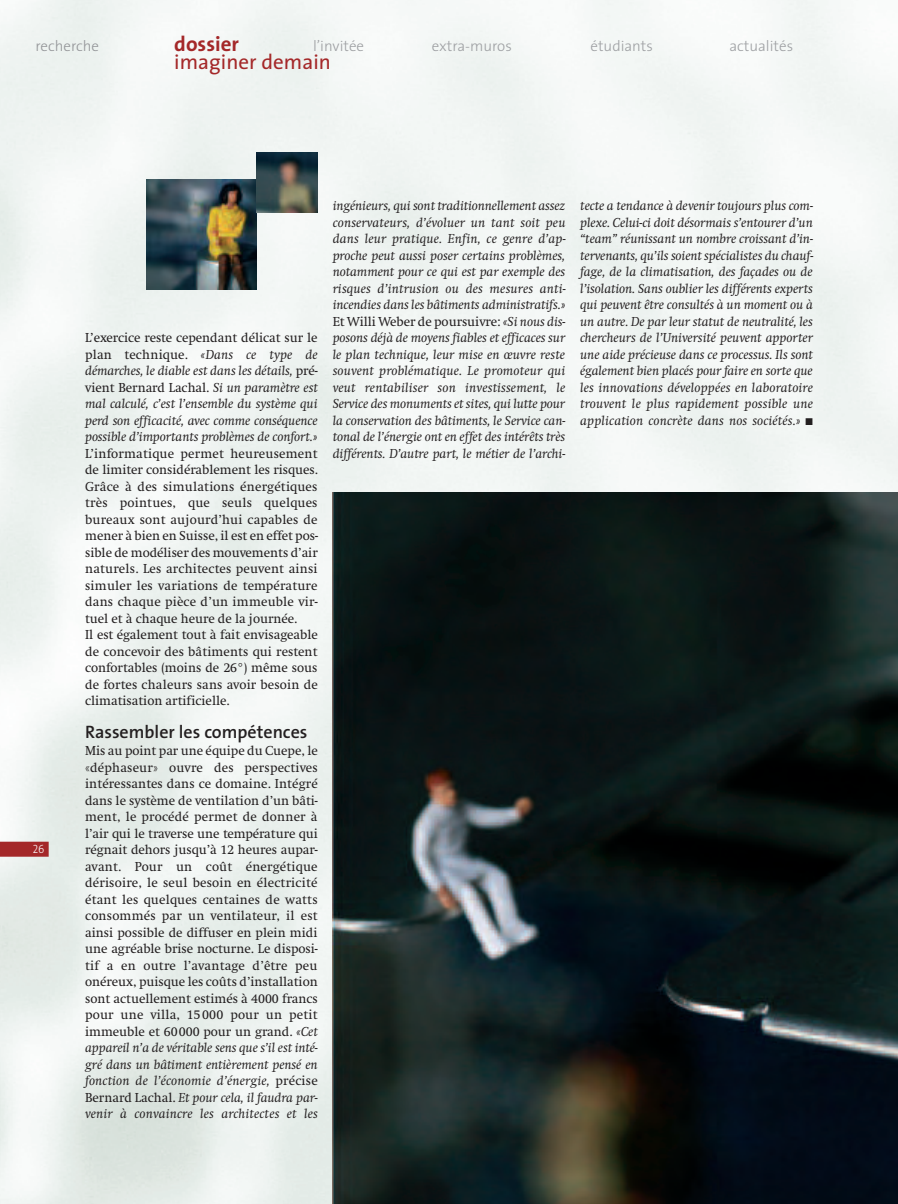
<style>
.page{position:relative;width:898px;height:1204px;background:#fff}
.page>*{position:absolute;margin:0;border:0;box-sizing:border-box;transform-origin:0 0}
.t1{font:21px "The Sans";color:#a42829}
.t2{font:700 21px "The Sans";color:#a42829}
.t3{font:600 18px "The Sans";color:#231f20}
.t4{font:300 15px "The Sans";color:#9d9fa2}
.t5{font:300 15px "The Sans";color:#939598}
.t6{font:italic 13.5px/16.5px "Swift";letter-spacing:-.005em;color:#231f20;text-align:justify}
.t7{font:13.5px/16.5px "Swift";letter-spacing:.005em;color:#231f20}
.t8{font:12px "The Sans Light Caps";color:#fff;scale:.9 1}
.s1{font-style:normal}
.s2{font-style:italic}
</style>
<div class="page">
<img style="left:0;top:0;width:897px;height:1203px">
<div style="left:0;top:841px;width:49px;height:15px;background:#a42829"></div>
<img style="left:333px;top:493px;width:564px;height:710px">
<img style="left:146px;top:179px;width:111px;height:111px">
<img style="left:257px;top:152px;width:61px;height:60px">
<p class="t5" style="left:36px;top:40px;width:65px">recherche</p>
<h1 class="t2" style="left:174px;top:36px;width:66px">dossier</h1>
<p class="t4" style="left:313px;top:40px;width:53px">l’invitée</p>
<p class="t4" style="left:432px;top:40px;width:81px">extra-muros</p>
<p class="t4" style="left:590px;top:40px;width:64px">étudiants</p>
<p class="t4" style="left:729px;top:40px;width:65px">actualités</p>
<h1 class="t1" style="left:174px;top:54px;width:158px">imaginer demain</h1>
<p class="t8" style="left:33px;top:845px;width:14px">26</p>
<p class="t6" style="left:85px;top:329px;width:234px"><span class="s1">L’exercice reste cependant délicat sur le plan technique.</span> «Dans ce type de démarches, le diable est dans les détails, <span class="s1">pré&shy;vient Bernard Lachal.</span> Si un paramètre est mal calculé, c’est l’ensemble du système qui perd son efficacité, avec comme conséquence possible d’importants problèmes de confort.»</p>
<p class="t7" style="left:85px;top:445px;width:234px">L’informatique permet heureusement de limiter considérablement les risques.<br>Grâce à des simulations énergétiques très pointues, que seuls quelques bureaux sont aujourd’hui capables de mener à bien en Suisse, il est en effet pos&shy;sible de modéliser des mouvements d’air naturels. Les architectes peuvent ainsi simuler les variations de température dans chaque pièce d’un immeuble vir&shy;tuel et à chaque heure de la journée.<br>Il est également tout à fait envisageable de concevoir des bâtiments qui restent confortables (moins de 26°) même sous de fortes chaleurs sans avoir besoin de climatisation artificielle.</p>
<h2 class="t3" style="left:85px;top:725px;width:224px">Rassembler les compétences</h2>
<p class="t7" style="left:85px;top:742px;width:234px;text-align:justify">Mis au point par une équipe du Cuepe, le «déphaseur» ouvre des perspectives intéressantes dans ce domaine. Intégré dans le système de ventilation d’un bâti&shy;ment, le procédé permet de donner à l’air qui le traverse une température qui régnait dehors jusqu’à 12 heures aupar&shy;avant. Pour un coût énergétique dérisoire, le seul besoin en électricité étant les quelques centaines de watts consommés par un ventilateur, il est ainsi possible de diffuser en plein midi une agréable brise nocturne. Le disposi&shy;tif a en outre l’avantage d’être peu onéreux, puisque les coûts d’installation sont actuellement estimés à 4000 francs pour une villa, 15 000 pour un petit immeuble et 60000 pour un grand. <span class="s2">«Cet appareil n’a de véritable sens que s’il est inté&shy;gré dans un bâtiment entièrement pensé en fonction de l’économie d’énergie,</span> précise Bernard Lachal. <span class="s2">Et pour cela, il faudra par&shy;venir à convaincre les architectes et les</span></p>
<p class="t6" style="left:332px;top:197px;width:234px">ingénieurs, qui sont traditionnellement assez conservateurs, d’évoluer un tant soit peu dans leur pratique. Enfin, ce genre d’ap&shy;proche peut aussi poser certains problèmes, notamment pour ce qui est par exemple des risques d’intrusion ou des mesures anti&shy;incendies dans les bâtiments administratifs.» <span class="s1">Et Willi Weber de poursuivre:</span> «Si nous dis&shy;posons déjà de moyens fiables et efficaces sur le plan technique, leur mise en œuvre reste souvent problématique. Le promoteur qui veut rentabiliser son investissement, le Service des monuments et sites, qui lutte pour la conservation des bâtiments, le Service can&shy;tonal de l’énergie ont en effet des intérêts très différents. D’autre part, le métier de l’archi-</p>
<p class="t6" style="left:580px;top:197px;width:234px">tecte a tendance à devenir toujours plus com&shy;plexe. Celui-ci doit désormais s’entourer d’un “team” réunissant un nombre croissant d’in&shy;tervenants, qu’ils soient spécialistes du chauf&shy;fage, de la climatisation, des façades ou de l’isolation. Sans oublier les différents experts qui peuvent être consultés à un moment ou à un autre. De par leur statut de neutralité, les chercheurs de l’Université peuvent apporter une aide précieuse dans ce processus. Ils sont également bien placés pour faire en sorte que les innovations développées en laboratoire trouvent le plus rapidement possible une application concrète dans nos sociétés.» ■</p>
</div>
